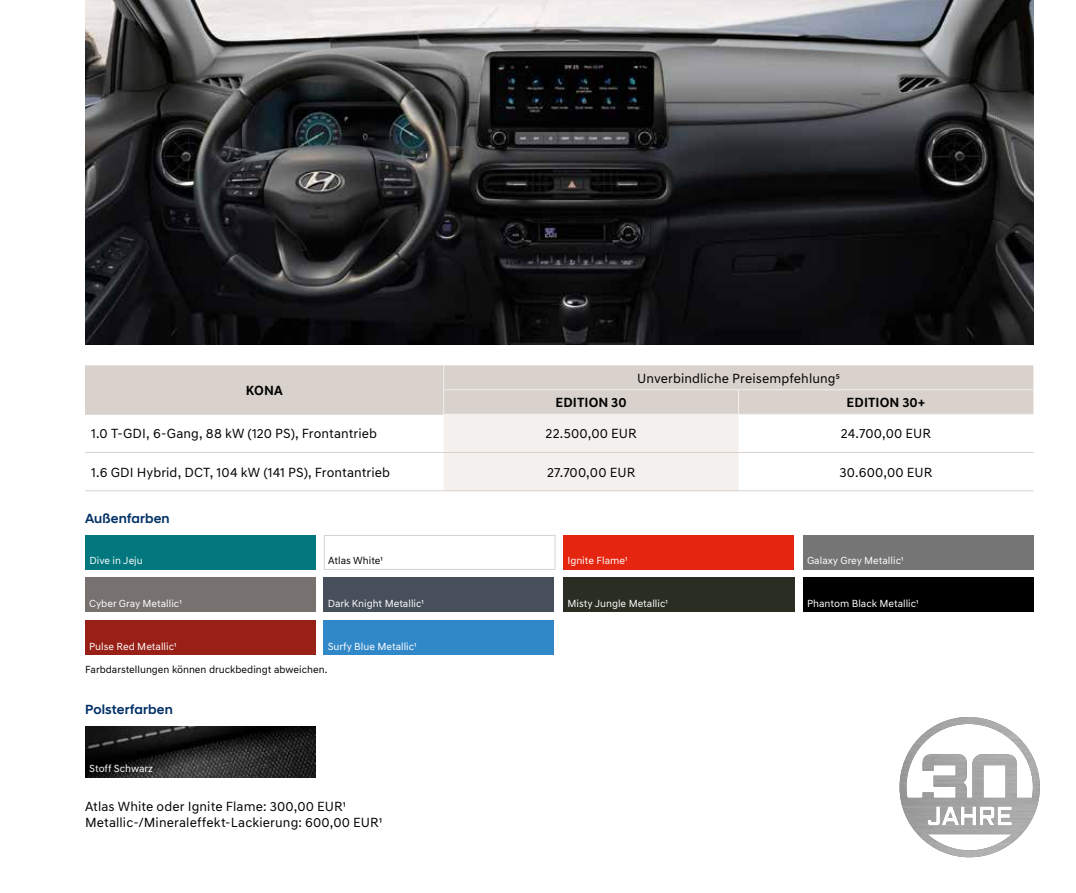
<style>
.page{position:relative;width:1076px;height:893px;background:#fff}
.page>*{position:absolute;margin:0;border:0;box-sizing:border-box;transform-origin:0 0}
.t1{font:13.5px/16.2px "Hyundai Sans Text";letter-spacing:.01em;color:#000}
.t2{font:500 13.5px "Hyundai Sans Head";letter-spacing:.01em;color:#003065}
.t3{font:700 13.5px "Hyundai Sans Text";letter-spacing:.01em;color:#000}
.t4{font:10.5px "Hyundai Sans Text";color:#fff}
.t5{font:10.5px "Hyundai Sans Text";color:#000}
</style>
<div class="page">
<img style="left:85px;top:0;width:948px;height:344px">
<img style="left:899px;top:717px;width:141px;height:140px">
<div style="left:85px;top:365px;width:948px;height:49px;background:#d9d2cc"></div>
<svg style="left:443px;top:365px;width:296px;height:125px;background:#e9e4e1"></svg>
<hr style="left:443px;top:414px;width:295px;height:1px;background:#f3f0ee">
<hr style="left:738px;top:414px;width:295px;height:1px;background:#f3f0ee">
<hr style="left:443px;top:389px;width:295px;height:1px;background:#f3f0ee">
<hr style="left:738px;top:389px;width:295px;height:1px;background:#f3f0ee">
<hr style="left:444px;top:452px;width:294px;height:1px;background:#d9d2cc">
<hr style="left:444px;top:490px;width:294px;height:1px;background:#d9d2cc">
<hr style="left:738px;top:452px;width:295px;height:1px;background:#d9d2cc">
<hr style="left:738px;top:490px;width:295px;height:1px;background:#d9d2cc">
<hr style="left:85px;top:490px;width:359px;height:1px;background:#d9d2cc">
<hr style="left:85px;top:414px;width:358px;height:1px;background:#d9d2cc">
<hr style="left:85px;top:452px;width:359px;height:1px;background:#d9d2cc">
<img style="left:85px;top:726px;width:231px;height:51px">
<div style="left:85px;top:535px;width:231px;height:34px;background:#02777e"></div>
<div style="left:85px;top:578px;width:230px;height:34px;background:#77726f"></div>
<div style="left:85px;top:621px;width:230px;height:34px;background:#982016"></div>
<div style="left:324px;top:535px;width:231px;height:35px;background:#fff;border:1px solid #d9d2cc"></div>
<div style="left:563px;top:578px;width:231px;height:34px;background:#2a2e22"></div>
<div style="left:803px;top:578px;width:230px;height:34px;background:#000"></div>
<div style="left:803px;top:535px;width:230px;height:34px;background:#757575"></div>
<div style="left:323px;top:578px;width:231px;height:34px;background:#47505a"></div>
<div style="left:323px;top:621px;width:231px;height:34px;background:#3188c9"></div>
<div style="left:563px;top:535px;width:231px;height:34px;background:#e5250f"></div>
<p class="t3" style="left:246px;top:382px;width:38px">KONA</p>
<p class="t1" style="left:637px;top:370px;width:204px">Unverbindliche Preisempfehlung5</p>
<p class="t3" style="left:555px;top:394px;width:73px">EDITION 30</p>
<p class="t3" style="left:846px;top:394px;width:80px">EDITION 30+</p>
<p class="t1" style="left:91px;top:426px;width:288px">1.0 T-GDI, 6-Gang, 88 kW (120 PS), Frontantrieb</p>
<p class="t1" style="left:545px;top:426px;width:93px">22.500,00 EUR</p>
<p class="t1" style="left:841px;top:426px;width:92px">24.700,00 EUR</p>
<p class="t1" style="left:91px;top:464px;width:301px">1.6 GDI Hybrid, DCT, 104 kW (141 PS), Frontantrieb</p>
<p class="t1" style="left:547px;top:464px;width:90px">27.700,00 EUR</p>
<p class="t1" style="left:839px;top:464px;width:94px">30.600,00 EUR</p>
<p class="t2" style="left:85px;top:510px;width:86px">Außenfarben</p>
<p class="t4" style="left:89px;top:554px;width:55px">Dive in Jeju</p>
<p class="t4" style="left:89px;top:597px;width:94px">Cyber Gray Metallic1</p>
<p class="t4" style="left:89px;top:640px;width:89px">Pulse Red Metallic1</p>
<p class="t5" style="left:328px;top:554px;width:56px">Atlas White1</p>
<p class="t4" style="left:328px;top:597px;width:98px">Dark Knight Metallic1</p>
<p class="t4" style="left:328px;top:640px;width:90px">Surfy Blue Metallic1</p>
<p class="t5" style="left:85px;top:663px;width:244px">Farbdarstellungen können druckbedingt abweichen.</p>
<p class="t2" style="left:85px;top:702px;width:89px">Polsterfarben</p>
<p class="t4" style="left:89px;top:762px;width:65px">Stoff Schwarz</p>
<p class="t1" style="left:85px;top:798px;width:298px">Atlas White oder Ignite Flame: 300,00 EUR1<br>Metallic-/Mineraleffekt-Lackierung: 600,00 EUR1</p>
<p class="t4" style="left:567px;top:554px;width:62px">Ignite Flame1</p>
<p class="t4" style="left:807px;top:554px;width:98px">Galaxy Grey Metallic1</p>
<p class="t4" style="left:567px;top:597px;width:102px">Misty Jungle Metallic1</p>
<p class="t4" style="left:807px;top:597px;width:113px">Phantom Black Metallic1</p>
</div>
